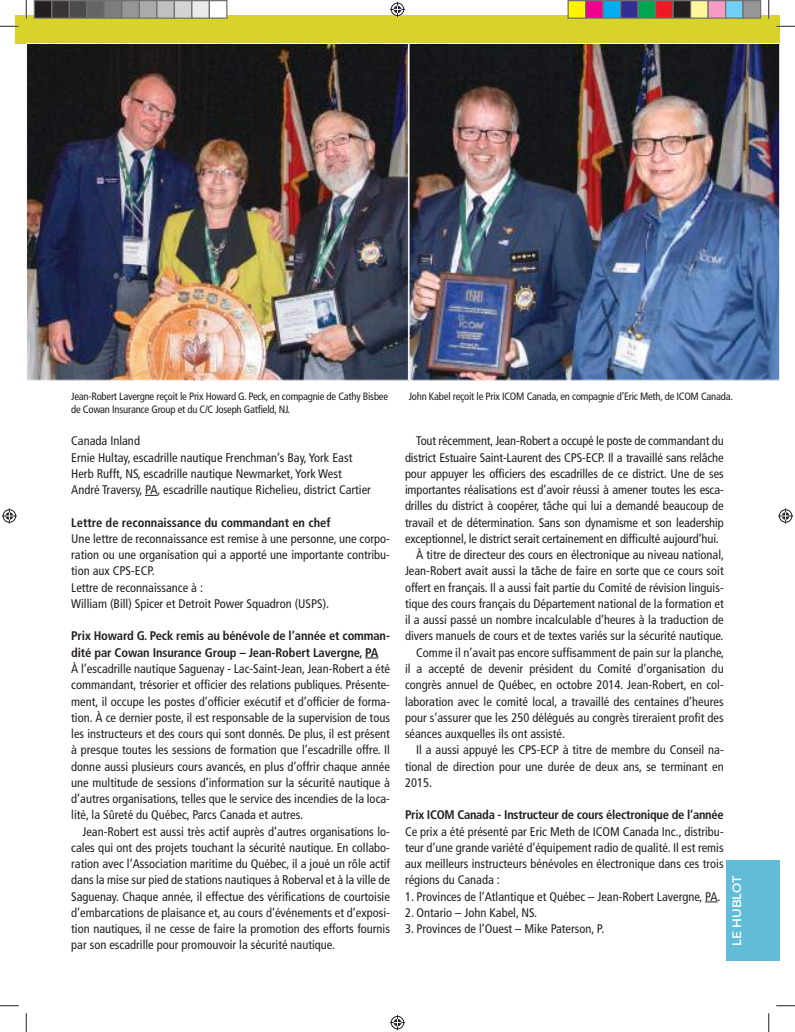
<style>
.page{position:relative;width:795px;height:1032px;background:#fff}
.page>*{position:absolute;margin:0;border:0;box-sizing:border-box;transform-origin:0 0}
.t1{font:condensed 12.5px/16.2px "Frutiger";color:#241f1f;text-align:justify}
.t2{font:700 condensed 12.5px/16.2px "Frutiger";letter-spacing:-.01em;color:#241f1f}
.t3{font:12.5px "Montserrat";color:#fff}
.t4{font:condensed 10.62px/12.8px "Frutiger";letter-spacing:-.02em;color:#241f1f}
</style>
<div class="page">
<div style="left:15px;top:15px;width:11px;height:28px;background:#d7d328"></div>
<div style="left:26px;top:15px;width:754px;height:28px;background:#d7d328"></div>
<div style="left:726px;top:860px;width:54px;height:101px;background:#61bcd8"></div>
<svg style="left:145px;top:495px;width:13px;height:1px"></svg>
<svg style="left:365px;top:657px;width:13px;height:1px"></svg>
<svg style="left:705px;top:901px;width:13px;height:1px"></svg>
<img style="left:411px;top:45px;width:367px;height:333px">
<div style="left:409px;top:43px;width:371px;height:337px;border:1px solid #fff"></div>
<img style="left:28px;top:45px;width:379px;height:333px">
<div style="left:26px;top:43px;width:383px;height:337px;border:1px solid #fff"></div>
<svg style="left:0;top:25px;width:19px;height:2px"></svg>
<svg style="left:776px;top:25px;width:19px;height:2px"></svg>
<svg style="left:0;top:1005px;width:19px;height:1px"></svg>
<svg style="left:776px;top:1005px;width:19px;height:1px"></svg>
<svg style="left:25px;top:0;width:2px;height:19px"></svg>
<svg style="left:25px;top:1013px;width:2px;height:18px"></svg>
<svg style="left:768px;top:0;width:2px;height:19px"></svg>
<svg style="left:768px;top:1013px;width:2px;height:18px"></svg>
<svg style="left:390px;top:2px;width:15px;height:15px"></svg>
<svg style="left:390px;top:1015px;width:15px;height:14px"></svg>
<svg style="left:2px;top:508px;width:15px;height:15px"></svg>
<svg style="left:778px;top:508px;width:15px;height:15px"></svg>
<div style="left:34px;top:1px;width:18px;height:17px;background:#241f1f"></div>
<div style="left:34px;top:0;width:18px;height:19px;border:1px solid #717072"></div>
<div style="left:52px;top:1px;width:17px;height:17px;background:#393535"></div>
<div style="left:51px;top:0;width:19px;height:19px;border:1px solid #717072"></div>
<div style="left:69px;top:1px;width:18px;height:17px;background:#4e4b4c"></div>
<div style="left:69px;top:0;width:19px;height:19px;border:1px solid #717072"></div>
<div style="left:87px;top:1px;width:17px;height:17px;background:#656365"></div>
<div style="left:86px;top:0;width:19px;height:19px;border:1px solid #717072"></div>
<div style="left:104px;top:1px;width:18px;height:17px;background:#7d7c7e"></div>
<div style="left:104px;top:0;width:18px;height:19px;border:1px solid #717072"></div>
<div style="left:122px;top:1px;width:17px;height:17px;background:#969698"></div>
<div style="left:121px;top:0;width:19px;height:19px;border:1px solid #717072"></div>
<div style="left:139px;top:1px;width:18px;height:17px;background:#aaaaac"></div>
<div style="left:139px;top:0;width:19px;height:19px;border:1px solid #717072"></div>
<div style="left:157px;top:1px;width:17px;height:17px;background:#c0bfc1"></div>
<div style="left:156px;top:0;width:19px;height:19px;border:1px solid #717072"></div>
<div style="left:174px;top:1px;width:18px;height:17px;background:#d5d4d5"></div>
<div style="left:174px;top:0;width:18px;height:19px;border:1px solid #717072"></div>
<div style="left:192px;top:1px;width:17px;height:17px;background:#ebeaea"></div>
<div style="left:191px;top:0;width:19px;height:19px;border:1px solid #717072"></div>
<div style="left:209px;top:1px;width:18px;height:17px;background:#fff"></div>
<div style="left:209px;top:0;width:19px;height:19px;border:1px solid #717072"></div>
<div style="left:568px;top:1px;width:18px;height:17px;background:#fff300"></div>
<div style="left:568px;top:0;width:18px;height:19px;border:1px solid #717072"></div>
<div style="left:586px;top:1px;width:17px;height:17px;background:#ee008c"></div>
<div style="left:585px;top:0;width:19px;height:19px;border:1px solid #717072"></div>
<div style="left:603px;top:1px;width:18px;height:17px;background:#00aeef"></div>
<div style="left:602px;top:0;width:19px;height:19px;border:1px solid #717072"></div>
<div style="left:621px;top:1px;width:17px;height:17px;background:#313092"></div>
<div style="left:620px;top:0;width:19px;height:19px;border:1px solid #717072"></div>
<div style="left:638px;top:1px;width:18px;height:17px;background:#00a650"></div>
<div style="left:638px;top:0;width:18px;height:19px;border:1px solid #717072"></div>
<div style="left:656px;top:1px;width:17px;height:17px;background:#ef1923"></div>
<div style="left:655px;top:0;width:19px;height:19px;border:1px solid #717072"></div>
<div style="left:673px;top:1px;width:18px;height:17px;background:#241f1f"></div>
<div style="left:672px;top:0;width:19px;height:19px;border:1px solid #717072"></div>
<div style="left:691px;top:1px;width:17px;height:17px;background:#fff89a"></div>
<div style="left:690px;top:0;width:19px;height:19px;border:1px solid #717072"></div>
<div style="left:708px;top:1px;width:18px;height:17px;background:#f69bc2"></div>
<div style="left:708px;top:0;width:18px;height:19px;border:1px solid #717072"></div>
<div style="left:726px;top:1px;width:17px;height:17px;background:#72d0f6"></div>
<div style="left:725px;top:0;width:19px;height:19px;border:1px solid #717072"></div>
<div style="left:743px;top:1px;width:18px;height:17px;background:#969698"></div>
<div style="left:742px;top:0;width:19px;height:19px;border:1px solid #717072"></div>
<p class="t4" style="left:71px;top:390px;width:318px">Jean-Robert Lavergne reçoit le Prix Howard G. Peck, en compagnie de Cathy Bisbee de Cowan Insurance Group et du C/C Joseph Gatfield, NJ.</p>
<p class="t4" style="left:409px;top:390px;width:326px">John Kabel reçoit le Prix ICOM Canada, en compagnie d’Eric Meth, de ICOM Canada.</p>
<p class="t1" style="left:71px;top:433px;width:301px;text-align:left">Canada Inland<br>Ernie Hultay, escadrille nautique Frenchman’s Bay, York East Herb Rufft, NS, escadrille nautique Newmarket, York West André Traversy, PA, escadrille nautique Richelieu, district Cartier</p>
<p class="t2" style="left:71px;top:514px;width:261px">Lettre de reconnaissance du commandant en chef</p>
<p class="t1" style="left:71px;top:530px;width:320px;text-align:left">Une lettre de reconnaissance est remise à une personne, une corpo&shy;ration ou une organisation qui a apporté une importante contribu&shy;tion aux CPS-ECP.<br>Lettre de reconnaissance à :<br>William (Bill) Spicer et Detroit Power Squadron (USPS).</p>
<p class="t2" style="left:71px;top:628px;width:320px">Prix Howard G. Peck remis au bénévole de l’année et comman&shy;dité par Cowan Insurance Group – Jean-Robert Lavergne, PA</p>
<p class="t1" style="left:71px;top:660px;width:320px">À l’escadrille nautique Saguenay - Lac-Saint-Jean, Jean-Robert a été commandant, trésorier et officier des relations publiques. Présente&shy;ment, il occupe les postes d’officier exécutif et d’officier de forma&shy;tion. À ce dernier poste, il est responsable de la supervision de tous les instructeurs et des cours qui sont donnés. De plus, il est présent à presque toutes les sessions de formation que l’escadrille offre. Il donne aussi plusieurs cours avancés, en plus d’offrir chaque année une multitude de sessions d’information sur la sécurité nautique à d’autres organisations, telles que le service des incendies de la loca&shy;lité, la Sûreté du Québec, Parcs Canada et autres.</p>
<p class="t1" style="left:71px;top:823px;width:320px;text-indent:11px">Jean-Robert est aussi très actif auprès d’autres organisations lo&shy;cales qui ont des projets touchant la sécurité nautique. En collabo&shy;ration avec l’Association maritime du Québec, il a joué un rôle actif dans la mise sur pied de stations nautiques à Roberval et à la ville de Saguenay. Chaque année, il effectue des vérifications de courtoisie d’embarcations de plaisance et, au cours d’événements et d’exposi&shy;tion nautiques, il ne cesse de faire la promotion des efforts fournis par son escadrille pour promouvoir la sécurité nautique.</p>
<p class="t1" style="left:416px;top:433px;width:309px">Tout récemment, Jean-Robert a occupé le poste de commandant du</p>
<p class="t1" style="left:405px;top:449px;width:320px">district Estuaire Saint-Laurent des CPS-ECP. Il a travaillé sans relâche</p>
<p class="t1" style="left:405px;top:465px;width:320px">pour appuyer les officiers des escadrilles de ce district. Une de ses</p>
<p class="t1" style="left:405px;top:481px;width:320px">importantes réalisations est d’avoir réussi à amener toutes les esca-</p>
<p class="t1" style="left:405px;top:498px;width:320px">drilles du district à coopérer, tâche qui lui a demandé beaucoup de</p>
<p class="t1" style="left:405px;top:514px;width:320px">travail et de détermination. Sans son dynamisme et son leadership</p>
<p class="t1" style="left:405px;top:530px;width:315px">exceptionnel, le district serait certainement en difficulté aujourd’hui.</p>
<p class="t1" style="left:416px;top:546px;width:309px">À titre de directeur des cours en électronique au niveau national,</p>
<p class="t1" style="left:405px;top:563px;width:320px">Jean-Robert avait aussi la tâche de faire en sorte que ce cours soit</p>
<p class="t1" style="left:405px;top:579px;width:320px">offert en français. Il a aussi fait partie du Comité de révision linguis-</p>
<p class="t1" style="left:405px;top:595px;width:320px">tique des cours français du Département national de la formation et</p>
<p class="t1" style="left:405px;top:611px;width:320px">il a aussi passé un nombre incalculable d’heures à la traduction de</p>
<p class="t1" style="left:405px;top:628px;width:320px">divers manuels de cours et de textes variés sur la sécurité nautique.</p>
<p class="t1" style="left:416px;top:644px;width:309px">Comme il n’avait pas encore suffisamment de pain sur la planche,</p>
<p class="t1" style="left:405px;top:660px;width:320px">il a accepté de devenir président du Comité d’organisation du</p>
<p class="t1" style="left:405px;top:676px;width:320px">congrès annuel de Québec, en octobre 2014. Jean-Robert, en col-</p>
<p class="t1" style="left:405px;top:693px;width:320px">laboration avec le comité local, a travaillé des centaines d’heures</p>
<p class="t1" style="left:405px;top:709px;width:320px">pour s’assurer que les 250 délégués au congrès tireraient profit des</p>
<p class="t1" style="left:405px;top:725px;width:162px">séances auxquelles ils ont assisté.</p>
<p class="t1" style="left:416px;top:741px;width:309px">Il a aussi appuyé les CPS-ECP à titre de membre du Conseil na-</p>
<p class="t1" style="left:405px;top:758px;width:320px">tional de direction pour une durée de deux ans, se terminant en</p>
<p class="t1" style="left:405px;top:774px;width:29px">2015.</p>
<p class="t2" style="left:405px;top:806px;width:320px">Prix ICOM Canada - Instructeur de cours électronique de l’année</p>
<p class="t1" style="left:405px;top:823px;width:320px">Ce prix a été présenté par Eric Meth de ICOM Canada Inc., distribu&shy;teur d’une grande variété d’équipement radio de qualité. Il est remis aux meilleurs instructeurs bénévoles en électronique dans ces trois régions du Canada :</p>
<p class="t1" style="left:405px;top:888px;width:317px">1. Provinces de l’Atlantique et Québec – Jean-Robert Lavergne, PA.</p>
<p class="t1" style="left:405px;top:904px;width:134px">2. Ontario – John Kabel, NS.</p>
<p class="t1" style="left:405px;top:920px;width:201px">3. Provinces de l’Ouest – Mike Paterson, P.</p>
<p class="t3" style="left:729px;top:945px;width:72px;rotate:-90deg">LE HUBLOT</p>
</div>
